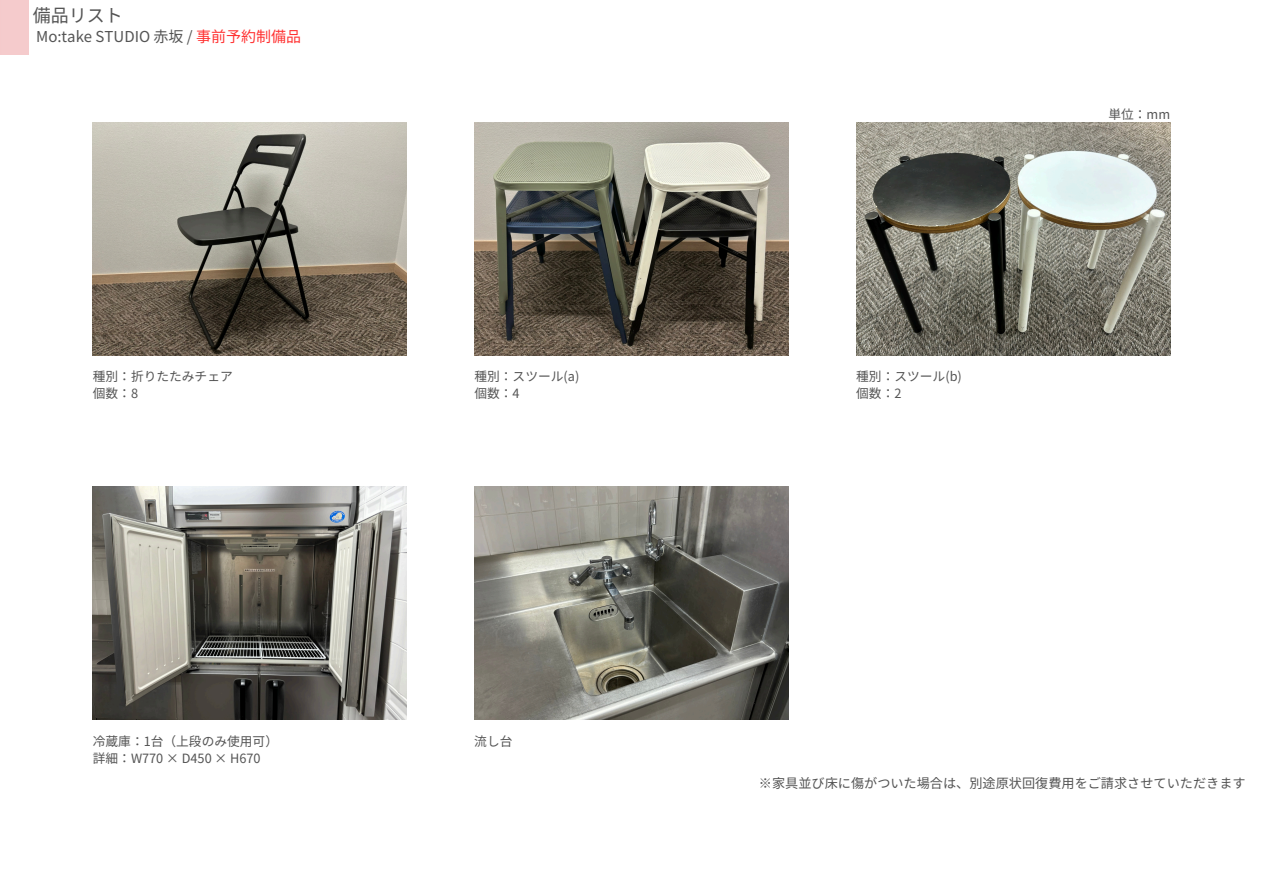
<style>
.page{position:relative;width:1263px;height:894px;background:#fff}
.page>*{position:absolute;margin:0;border:0;box-sizing:border-box;transform-origin:0 0}
.t1{font:18px "Noto Sans JP";color:#545454}
.t2{font:15px "Noto Sans JP";color:#545454}
.t3{font:13.2px "Noto Sans JP";color:#545454}
.t4{font:12.75px "Noto Sans JP";color:#545454}
.s1{color:#ff3131}
</style>
<div class="page">
<img style="left:474px;top:122px;width:314px;height:233px">
<img style="left:856px;top:122px;width:314px;height:233px">
<img style="left:93px;top:122px;width:314px;height:233px">
<img style="left:474px;top:486px;width:314px;height:233px">
<img style="left:93px;top:486px;width:314px;height:233px">
<p class="t1" style="left:33px;top:1px;width:92px">備品リスト</p>
<p class="t2" style="left:36px;top:24px;width:266px">Mo:take STUDIO 赤坂 / <span class="s1">事前予約制備品</span></p>
<p class="t4" style="left:93px;top:366px;width:142px">種別：折りたたみチェア</p>
<p class="t4" style="left:93px;top:383px;width:47px">個数：8</p>
<p class="t4" style="left:474px;top:366px;width:106px">種別：スツール(a)</p>
<h1 class="t4" style="left:474px;top:383px;width:47px">個数：4</h1>
<p class="t4" style="left:93px;top:730px;width:187px">冷蔵庫：1台（上段のみ使用可）</p>
<p class="t4" style="left:474px;top:730px;width:40px">流し台</p>
<p class="t4" style="left:93px;top:747px;width:169px">詳細：W770 × D450 × H670</p>
<p class="t4" style="left:856px;top:366px;width:107px">種別：スツール(b)</p>
<p class="t4" style="left:856px;top:383px;width:47px">個数：2</p>
<p class="t4" style="left:1108px;top:104px;width:63px">単位：mm</p>
<p class="t3" style="left:759px;top:772px;width:488px">※家具並び床に傷がついた場合は、別途原状回復費用をご請求させていただきます</p>
</div>
